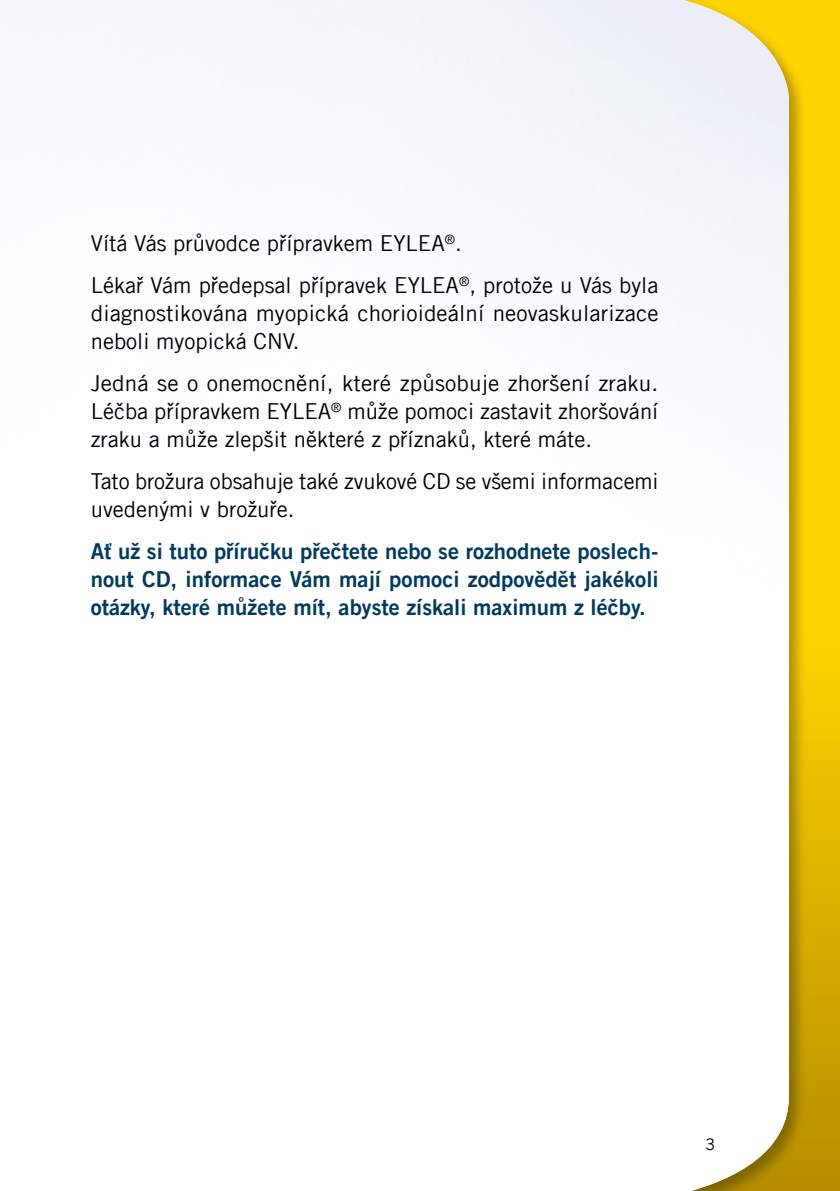
<style>
.page{position:relative;width:840px;height:1191px;background:#fff}
.page>*{position:absolute;margin:0;border:0;box-sizing:border-box;transform-origin:0 0}
.t1{font:22px/28px "Trade Gothic LT Com";color:#000}
.t2{font:22px/28px "Trade Gothic LT Com Bd 2";color:#003a5e;text-align:justify}
.t3{font:16px "Trade Gothic LT Com";color:#000}
</style>
<div class="page">
<svg style="left:807px;top:0;width:32px;height:1191px;background:#edc200"></svg>
<div style="left:0;top:0;width:807px;height:1191px;background:#000;opacity:.3"></div>
<img style="left:0;top:0;width:788px;height:1191px">
<p class="t1" style="left:91px;top:222px;width:568px;line-height:42px">Vítá Vás průvodce přípravkem EYLEA<sup>®</sup>.<br>Lékař Vám předepsal přípravek EYLEA<sup>®</sup>, protože u Vás byla</p>
<p class="t1" style="left:91px;top:299px;width:569px">diagnostikována myopická chorioideální neovaskularizace neboli myopická CNV.</p>
<p class="t1" style="left:91px;top:369px;width:568px;text-align:justify">Jedná se o onemocnění, které způsobuje zhoršení zraku.<br>Léčba přípravkem EYLEA<sup>®</sup> může pomoci zastavit zhoršování zraku a může zlepšit některé z příznaků, které máte.</p>
<p class="t1" style="left:91px;top:467px;width:569px">Tato brožura obsahuje také zvukové CD se všemi informacemi uvedenými v brožuře.</p>
<p class="t2" style="left:91px;top:537px;width:569px">Ať už si tuto příručku přečtete nebo se rozhodnete poslech&shy;nout CD, informace Vám mají pomoci zodpovědět jakékoli otázky, které můžete mít, abyste získali maximum z léčby.</p>
<p class="t3" style="left:705px;top:1134px;width:11px">3</p>
</div>
